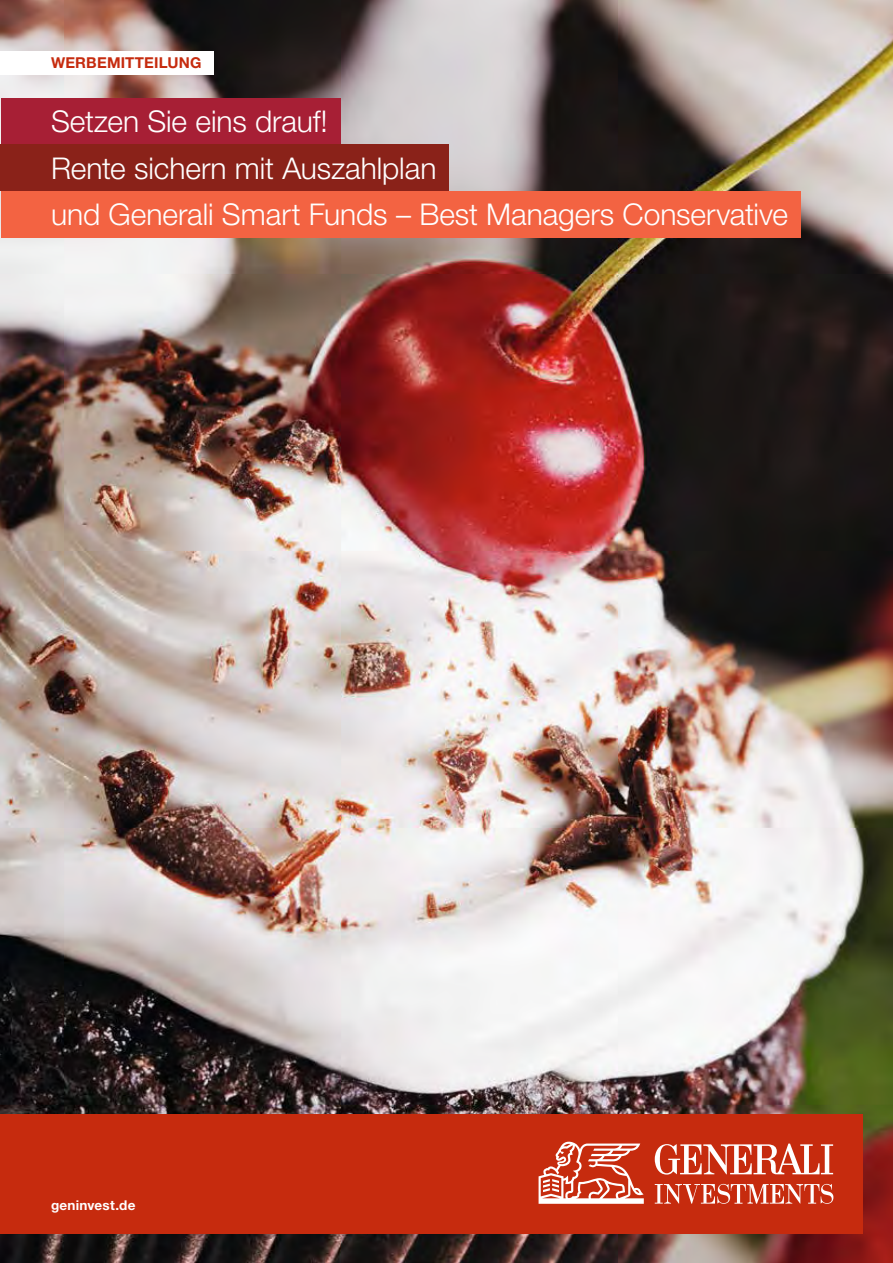
<style>
.page{position:relative;width:893px;height:1263px;background:#fff}
.page>*{position:absolute;margin:0;border:0;box-sizing:border-box;transform-origin:0 0}
.t1{font:300 30px/46.8px "Helvetica Neue LT";color:#fff}
.t2{font:700 15px "Helvetica Neue LT";letter-spacing:.01em;color:#c62b0e}
.t3{font:700 13.5px "Helvetica Neue LT";letter-spacing:.02em;color:#fff}
</style>
<div class="page">
<img style="left:1px;top:0;width:892px;height:1262px">
<div style="left:1px;top:51px;width:213px;height:23px;background:#fff"></div>
<div style="left:1px;top:98px;width:339px;height:47px;background:#a71f35"></div>
<div style="left:1px;top:145px;width:448px;height:46px;background:#8a2219"></div>
<div style="left:1px;top:191px;width:800px;height:47px;background:#f36342"></div>
<div style="left:1px;top:1114px;width:862px;height:119px;background:#c62b0e"></div>
<svg style="left:539px;top:1141px;width:105px;height:63px"></svg>
<svg style="left:655px;top:1184px;width:178px;height:20px"></svg>
<svg style="left:655px;top:1143px;width:178px;height:31px"></svg>
<p class="t2" style="left:51px;top:57px;width:152px">WERBEMITTEILUNG</p>
<p class="t1" style="left:51px;top:101px;width:738px">Setzen Sie eins drauf!<br>Rente sichern mit Auszahlplan<br>und Generali Smart Funds – Best Managers Conservative</p>
<p class="t3" style="left:51px;top:1200px;width:86px">geninvest.de</p>
</div>
